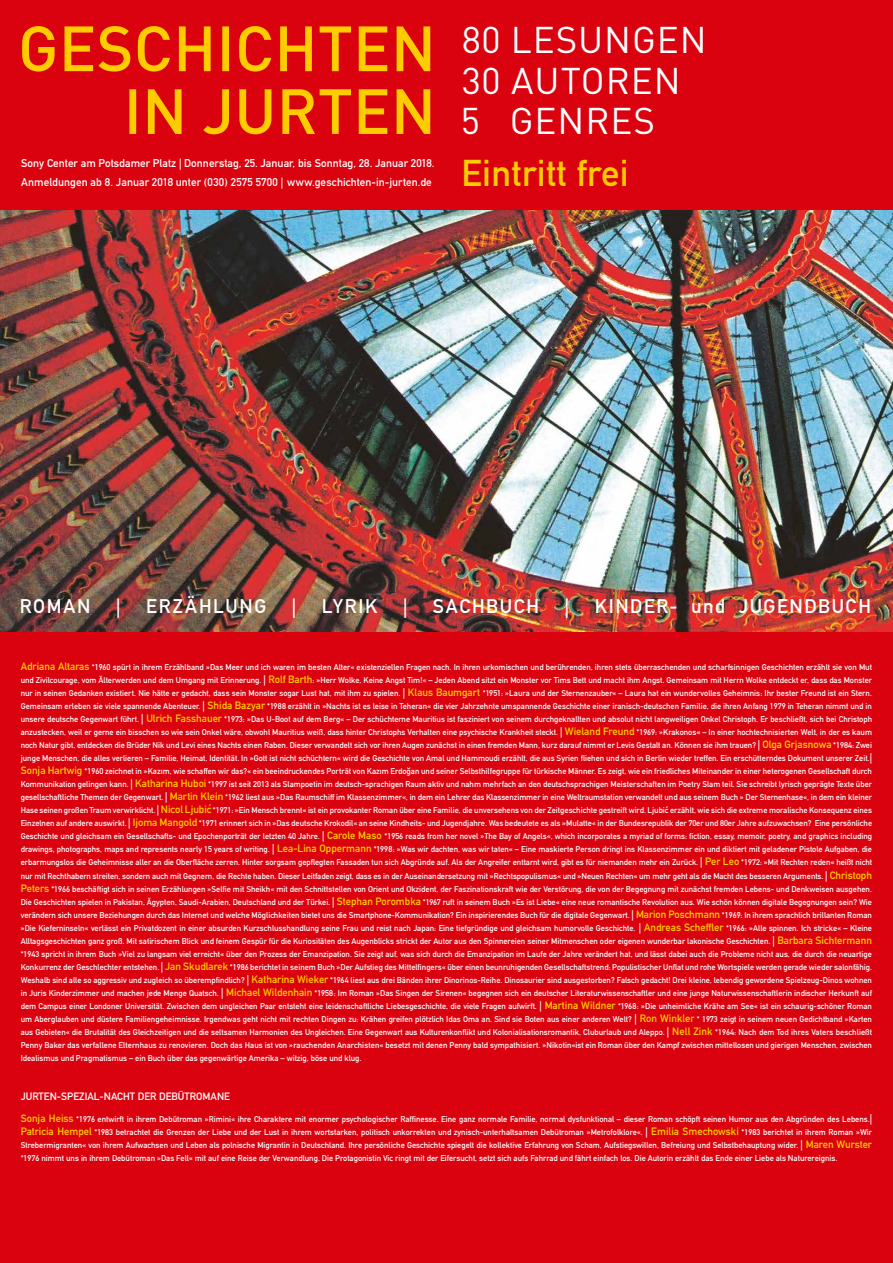
<style>
.page{position:relative;width:893px;height:1263px;background:#da020e}
.page>*{position:absolute;margin:0;border:0;box-sizing:border-box;transform-origin:0 0}
.t1{font:36.83px "DIN Mittelschrift";letter-spacing:.01em;color:#fc0}
.t2{font:36.75px/80.8px "DINOT";letter-spacing:.025em;color:#fff}
.t3{font:19.5px "DIN Mittelschrift";letter-spacing:.085em;color:#fff}
.t4{font:11.18px/18.6px "DIN Mittelschrift";letter-spacing:.005em;color:#fff}
.t5{font:10.5px "DIN Mittelschrift";color:#fff}
.t6{font:10.5px "DIN Mittelschrift";color:#fc0}
.t7{font:8.25px/13px "DIN Mittelschrift";color:#fff;text-align:justify}
.s1{font-size:10.5px;color:#fc0}
.s2{font-size:10.5px}
</style>
<div class="page">
<img style="left:0;top:210px;width:893px;height:421px">
<svg style="left:129px;top:89px;width:301px;height:45px"></svg>
<svg style="left:22px;top:26px;width:408px;height:46px"></svg>
<h2 class="t2" style="left:461px;top:-1px;width:248px">80 LESUNGEN<br>5 GENRES</h2>
<h2 class="t2" style="left:462px;top:39px;width:220px">30 AUTOREN</h2>
<h3 class="t4" style="left:21px;top:154px;width:415px">Sony Center am Potsdamer Platz | Donnerstag, 25. Januar, bis Sonntag, 28. Januar 2018.<br>Anmeldungen ab 8. Januar 2018 unter (030) 2575 5700 | www.geschichten-in-jurten.de</h3>
<h1 class="t1" style="left:461px;top:152px;width:169px">Eintritt frei</h1>
<h3 class="t3" style="left:20px;top:595px;width:72px">ROMAN</h3>
<h3 class="t3" style="left:116px;top:595px;width:6px">|</h3>
<h3 class="t3" style="left:146px;top:595px;width:122px">ERZÄHLUNG</h3>
<h3 class="t3" style="left:292px;top:595px;width:6px">|</h3>
<h3 class="t3" style="left:322px;top:595px;width:57px">LYRIK</h3>
<h3 class="t3" style="left:403px;top:595px;width:6px">|</h3>
<h3 class="t3" style="left:433px;top:595px;width:108px">SACHBUCH</h3>
<h3 class="t3" style="left:565px;top:595px;width:6px">|</h3>
<h3 class="t3" style="left:595px;top:595px;width:278px">KINDER- und JUGENDBUCH</h3>
<p class="t7" style="left:21px;top:660px;width:853px"><span class="s1">Adriana Altaras</span> *1960 spürt in ihrem Erzählband »Das Meer und ich waren im besten Alter« existenziellen Fragen nach. In ihren urkomischen und berührenden, ihren stets überraschenden und scharfsinnigen Geschichten erzählt sie von Mut und Zivilcourage, vom Älterwerden und dem Umgang mit Erinnerung. <span class="s2">|</span> <span class="s1">Rolf Barth</span>: »Herr Wolke, Keine Angst Tim!« – Jeden Abend sitzt ein Monster vor Tims Bett und macht ihm Angst. Gemeinsam mit Herrn Wolke entdeckt er, dass das Monster nur in seinen Gedanken existiert. Nie hätte er gedacht, dass sein Monster sogar Lust hat, mit ihm zu spielen. <span class="s2">|</span> <span class="s1">Klaus Baumgart</span> *1951: »Laura und der Sternenzauber« – Laura hat ein wundervolles Geheimnis: Ihr bester Freund ist ein Stern.<br>Gemeinsam erleben sie viele spannende Abenteuer. <span class="s2">|</span> <span class="s1">Shida Bazyar</span> *1988 erzählt in »Nachts ist es leise in Teheran« die vier Jahrzehnte umspannende Geschichte einer iranisch-deutschen Familie, die ihren Anfang 1979 in Teheran nimmt und in unsere deutsche Gegenwart führt. <span class="s2">|</span> <span class="s1">Ulrich Fasshauer</span> *1973: »Das U-Boot auf dem Berg« – Der schüchterne Mauritius ist fasziniert von seinem durchgeknallten und absolut nicht langweiligen Onkel Christoph. Er beschließt, sich bei Christoph anzustecken, weil er gerne ein bisschen so wie sein Onkel wäre, obwohl Mauritius weiß, dass hinter Christophs Verhalten eine psychische Krankheit steckt. <span class="s2">|</span> <span class="s1">Wieland Freund</span> *1969: »Krakonos« – In einer hochtechnisierten Welt, in der es kaum noch Natur gibt, entdecken die Brüder Nik und Levi eines Nachts einen Raben. Dieser verwandelt sich vor ihren Augen zunächst in einen fremden Mann, kurz darauf nimmt er Levis Gestalt an. Können sie ihm trauen? <span class="s2">|</span> <span class="s1">Olga Grjasnowa</span> *1984: Zwei junge Menschen, die alles verlieren – Familie, Heimat, Identität. In »Gott ist nicht schüchtern« wird die Geschichte von Amal und Hammoudi erzählt, die aus Syrien fliehen und sich in Berlin wieder treffen. Ein erschütterndes Dokument unserer Zeit.<span class="s2">| </span><span class="s1">Sonja Hartwig</span> *1960 zeichnet in »Kazım, wie schaffen wir das?« ein beeindruckendes Porträt von Kazım Erdogan und seiner Selbsthilfegruppe für türkische Männer. Es zeigt, wie ein friedliches Miteinander in einer heterogenen Gesellschaft durch Kommunikation gelingen kann. <span class="s2">|</span> <span class="s1">Katharina Huboi</span> *1997 ist seit 2013 als Slampoetin im deutsch-sprachigen Raum aktiv und nahm mehrfach an den deutschsprachigen Meisterschaften im Poetry Slam teil. Sie schreibt lyrisch geprägte Texte über gesellschaftliche Themen der Gegenwart. <span class="s2">|</span> <span class="s1">Martin Klein</span> *1962 liest aus »Das Raumschiff im Klassenzimmer«, in dem ein Lehrer das Klassenzimmer in eine Weltraumstation verwandelt und aus seinem Buch » Der Sternenhase«, in dem ein kleiner Hase seinen großen Traum verwirklicht. <span class="s2">|</span> <span class="s1">Nicol Ljubic</span> *1971: »Ein Mensch brennt« ist ein provokanter Roman über eine Familie, die unversehens von der Zeitgeschichte gestreift wird. Ljubic erzählt, wie sich die extreme moralische Konsequenz eines Einzelnen auf andere auswirkt. <span class="s2">|</span> <span class="s1">Ijoma Mangold</span> *1971 erinnert sich in »Das deutsche Krokodil« an seine Kindheits- und Jugendjahre. Was bedeutete es als »Mulatte« in der Bundesrepublik der 70er und 80er Jahre aufzuwachsen? Eine persönliche Geschichte und gleichsam ein Gesellschafts- und Epochenporträt der letzten 40 Jahre. <span class="s2">|</span> <span class="s1">Carole Maso</span> *1956 reads from her novel »The Bay of Angels«, which incorporates a myriad of forms: fiction, essay, memoir, poetry, and graphics including drawings, photographs, maps and represents nearly 15 years of writing. <span class="s2">|</span> <span class="s1">Lea-Lina Oppermann</span> *1998: »Was wir dachten, was wir taten« – Eine maskierte Person dringt ins Klassenzimmer ein und diktiert mit geladener Pistole Aufgaben, die erbarmungslos die Geheimnisse aller an die Oberfläche zerren. Hinter sorgsam gepflegten Fassaden tun sich Abgründe auf. Als der Angreifer enttarnt wird, gibt es für niemanden mehr ein Zurück. <span class="s2">|</span> <span class="s1">Per Leo</span> *1972: »Mit Rechten reden« heißt nicht nur mit Rechthabern streiten, sondern auch mit Gegnern, die Rechte haben. Dieser Leitfaden zeigt, dass es in der Auseinandersetzung mit »Rechtspopulismus« und »Neuen Rechten« um mehr geht als die Macht des besseren Arguments. <span class="s2">|</span> <span class="s1">Christoph Peters</span> *1966 beschäftigt sich in seinen Erzählungen »Selfie mit Sheikh« mit den Schnittstellen von Orient und Okzident, der Faszinationskraft wie der Verstörung, die von der Begegnung mit zunächst fremden Lebens- und Denkweisen ausgehen.<br>Die Geschichten spielen in Pakistan, Ägypten, Saudi-Arabien, Deutschland und der Türkei. <span class="s2">|</span> <span class="s1">Stephan Porombka</span> *1967 ruft in seinem Buch »Es ist Liebe« eine neue romantische Revolution aus. Wie schön können digitale Begegnungen sein? Wie verändern sich unsere Beziehungen durch das Internet und welche Möglichkeiten bietet uns die Smartphone-Kommunikation? Ein inspirierendes Buch für die digitale Gegenwart. <span class="s2">|</span> <span class="s1">Marion Poschmann</span> *1969: In ihrem sprachlich brillanten Roman »Die Kieferninseln« verlässt ein Privatdozent in einer absurden Kurzschlusshandlung seine Frau und reist nach Japan: Eine tiefgründige und gleichsam humorvolle Geschichte. <span class="s2">|</span> <span class="s1">Andreas Scheffler</span> *1966: »Alle spinnen. Ich stricke« – Kleine Alltagsgeschichten ganz groß. Mit satirischem Blick und feinem Gespür für die Kuriositäten des Augenblicks strickt der Autor aus den Spinnereien seiner Mitmenschen oder eigenen wunderbar lakonische Geschichten. <span class="s2">|</span> <span class="s1">Barbara Sichtermann </span>*1943 spricht in ihrem Buch »Viel zu langsam viel erreicht« über den Prozess der Emanzipation. Sie zeigt auf, was sich durch die Emanzipation im Laufe der Jahre verändert hat, und lässt dabei auch die Probleme nicht aus, die durch die neuartige Konkurrenz der Geschlechter entstehen. <span class="s2">|</span> <span class="s1">Jan Skudlarek</span> *1986 berichtet in seinem Buch »Der Aufstieg des Mittelfingers« über einen beunruhigenden Gesellschaftstrend: Populistischer Unflat und rohe Wortspiele werden gerade wieder salonfähig.<br>Weshalb sind alle so aggressiv und zugleich so überempfindlich? <span class="s2">|</span> <span class="s1">Katharina Wieker</span> *1964 liest aus drei Bänden ihrer Dinorinos-Reihe. Dinosaurier sind ausgestorben? Falsch gedacht! Drei kleine, lebendig gewordene Spielzeug-Dinos wohnen in Juris Kinderzimmer und machen jede Menge Quatsch. <span class="s2">|</span> <span class="s1">Michael Wildenhain</span> *1958: Im Roman »Das Singen der Sirenen« begegnen sich ein deutscher Literaturwissenschaftler und eine junge Naturwissenschaftlerin indischer Herkunft auf dem Campus einer Londoner Universität. Zwischen dem ungleichen Paar entsteht eine leidenschaftliche Liebesgeschichte, die viele Fragen aufwirft. <span class="s2">|</span> <span class="s1">Martina Wildner</span> *1968: »Die unheimliche Krähe am See« ist ein schaurig-schöner Roman um Aberglauben und düstere Familiengeheimnisse. Irgendwas geht nicht mit rechten Dingen zu: Krähen greifen plötzlich Idas Oma an. Sind sie Boten aus einer anderen Welt? <span class="s2">|</span> <span class="s1">Ron Winkler</span> * 1973 zeigt in seinem neuen Gedichtband »Karten aus Gebieten« die Brutalität des Gleichzeitigen und die seltsamen Harmonien des Ungleichen. Eine Gegenwart aus Kulturenkonflikt und Kolonialisationsromantik, Cluburlaub und Aleppo. <span class="s2">|</span> <span class="s1">Nell Zink</span> *1964: Nach dem Tod ihres Vaters beschließt Penny Baker das verfallene Elternhaus zu renovieren. Doch das Haus ist von »rauchenden Anarchisten« besetzt mit denen Penny bald sympathisiert. »Nikotin«ist ein Roman über den Kampf zwischen mittellosen und gierigen Menschen, zwischen Idealismus und Pragmatismus – ein Buch über das gegenwärtige Amerika – witzig, böse und klug.</p>
<p class="t5" style="left:21px;top:1090px;width:211px">JURTEN-SPEZIAL-NACHT DER DEBÜTROMANE</p>
<p class="t7" style="left:21px;top:1112px;width:853px"><span class="s1">Sonja Heiss</span> *1976 entwirft in ihrem Debütroman »Rimini« ihre Charaktere mit enormer psychologischer Raffinesse. Eine ganz normale Familie, normal dysfunktional – dieser Roman schöpft seinen Humor aus den Abgründen des Lebens.<span class="s2">| </span><span class="s1">Patricia Hempel</span> *1983 betrachtet die Grenzen der Liebe und der Lust in ihrem wortstarken, politisch unkorrekten und zynisch-unterhaltsamen Debütroman »Metrofolklore«. <span class="s2">|</span> <span class="s1">Emilia Smechowski</span> *1983 berichtet in ihrem Roman »Wir Strebermigranten« von ihrem Aufwachsen und Leben als polnische Migrantin in Deutschland. Ihre persönliche Geschichte spiegelt die kollektive Erfahrung von Scham, Aufstiegswillen, Befreiung und Selbstbehauptung wider. <span class="s2">|</span> <span class="s1">Maren Wurster </span>*1976 nimmt uns in ihrem Debütroman »Das Fell« mit auf eine Reise der Verwandlung. Die Protagonistin Vic ringt mit der Eifersucht, setzt sich aufs Fahrrad und fährt einfach los. Die Autorin erzählt das Ende einer Liebe als Naturereignis.</p>
<p class="t5" style="left:407px;top:766px;width:4px">˘</p>
<p class="t6" style="left:208px;top:802px;width:4px">´</p>
<p class="t5" style="left:665px;top:804px;width:4px">´</p>
</div>
